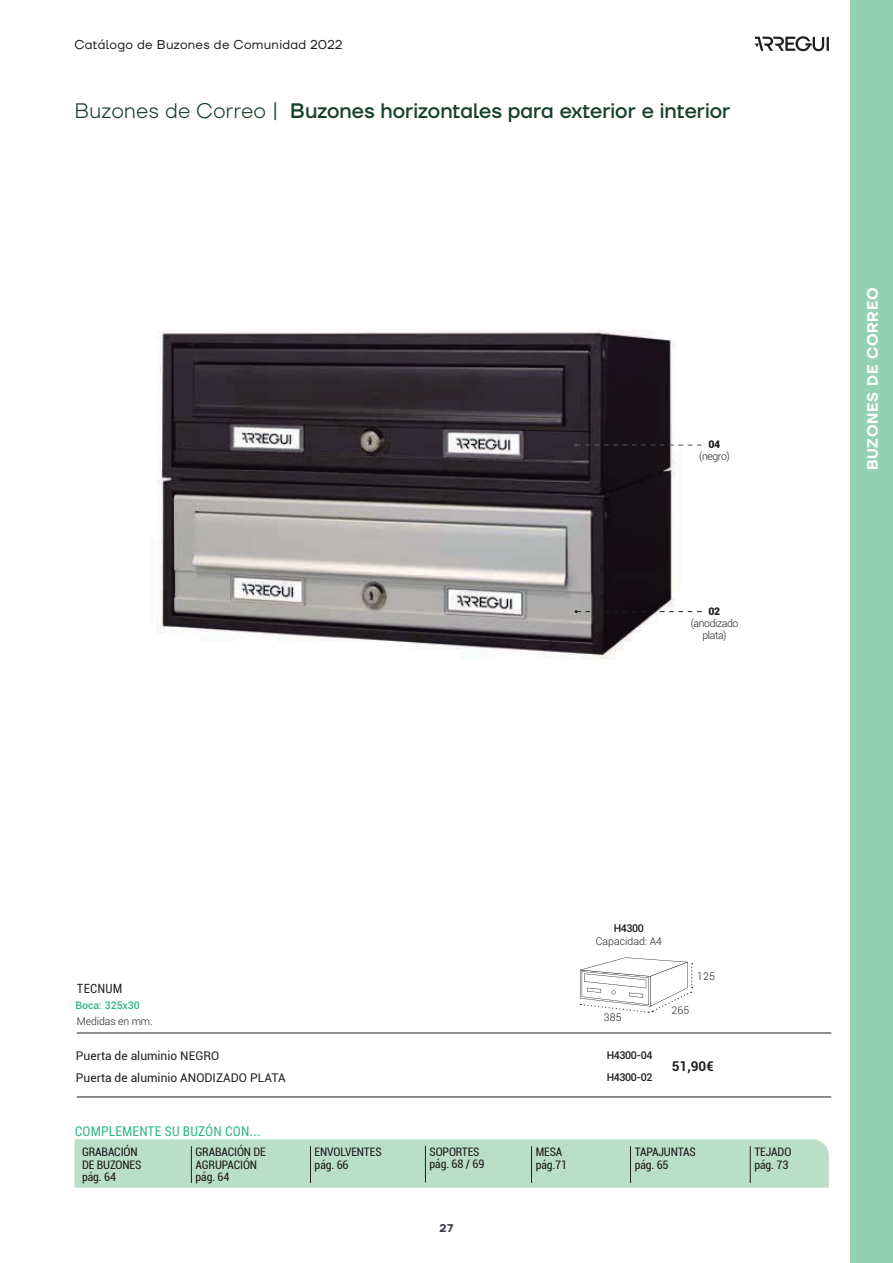
<style>
.page{position:relative;width:893px;height:1263px;background:#fff}
.page>*{position:absolute;margin:0;border:0;box-sizing:border-box;transform-origin:0 0}
.t1{font:500 21px "TT Firs Neue";color:#18412b}
.t2{font:600 15px "TT Firs Neue";letter-spacing:.05em;color:#fff}
.t3{font:13.5px "Roboto Condensed";letter-spacing:.01em;color:#2bb780}
.t4{font:700 13.5px "Roboto";color:#231f20}
.t5{font:12.75px "TT Firs Neue";letter-spacing:.02em;color:#231f20}
.t6{font:12.75px "Roboto Condensed";letter-spacing:.01em;color:#231f20}
.t7{font:12px "Roboto";color:#231f20}
.t8{font:condensed 11.7px/12.5px "Roboto";letter-spacing:-.01em;color:#231f20}
.t9{font:600 11.25px "TT Firs Neue";color:#3c3c48}
.t10{font:500 10.65px/22px "Roboto";letter-spacing:-.04em;color:#231f20}
.t11{font:300 10.5px "Roboto";letter-spacing:-.01em;color:#231f20}
.t12{font:300 10.5px/12px "Roboto";letter-spacing:-.04em;color:#231f20;text-align:center}
.t13{font:500 10.5px "Roboto";color:#2bb780}
.t14{font:900 10.5px "Roboto";color:#231f20}
.s1{font-weight:300}
</style>
<div class="page">
<svg style="left:754px;top:36px;width:75px;height:15px"></svg>
<img style="left:157px;top:330px;width:519px;height:329px">
<svg style="left:575px;top:444px;width:127px;height:3px"></svg>
<svg style="left:575px;top:610px;width:127px;height:3px"></svg>
<div style="left:74px;top:1139px;width:755px;height:49px;background:#badfc7"></div>
<hr style="left:191px;top:1147px;width:1px;height:36px;background:#231f20">
<hr style="left:310px;top:1147px;width:1px;height:36px;background:#231f20">
<hr style="left:630px;top:1147px;width:1px;height:36px;background:#231f20">
<hr style="left:425px;top:1146px;width:1px;height:36px;background:#231f20">
<hr style="left:531px;top:1147px;width:1px;height:36px;background:#231f20">
<hr style="left:750px;top:1147px;width:1px;height:36px;background:#231f20">
<svg style="left:580px;top:957px;width:113px;height:56px"></svg>
<hr style="left:77px;top:1097px;width:754px;height:1px;background:#231f20">
<hr style="left:77px;top:1033px;width:754px;height:1px;background:#231f20">
<div style="left:850px;top:0;width:43px;height:1263px;background:#94d1b0"></div>
<p class="t5" style="left:74px;top:40px;width:269px">Catálogo de Buzones de Comunidad 2022</p>
<h1 class="t1" style="left:74px;top:99px;width:657px"><span class="s1">Buzones de Correo |</span> Buzones horizontales para exterior e interior</h1>
<p class="t14" style="left:709px;top:438px;width:13px">04</p>
<p class="t11" style="left:699px;top:450px;width:32px">(negro)</p>
<p class="t14" style="left:709px;top:606px;width:13px">02</p>
<p class="t12" style="left:691px;top:618px;width:49px">(anodizado plata)</p>
<p class="t2" style="left:862px;top:470px;width:185px;rotate:-90deg">BUZONES DE CORREO</p>
<p class="t10" style="left:614px;top:917px;width:32px">H4300</p>
<p class="t6" style="left:77px;top:981px;width:47px">TECNUM</p>
<p class="t13" style="left:76px;top:999px;width:66px">Boca: 325x30</p>
<p class="t11" style="left:77px;top:1016px;width:77px">Medidas en mm.</p>
<p class="t11" style="left:596px;top:936px;width:68px">Capacidad: A4</p>
<p class="t11" style="left:604px;top:1011px;width:20px">385</p>
<p class="t7" style="left:76px;top:1049px;width:145px">Puerta de aluminio NEGRO</p>
<p class="t10" style="left:607px;top:1044px;width:47px">H4300-04<br>H4300-02</p>
<p class="t7" style="left:76px;top:1071px;width:211px">Puerta de aluminio ANODIZADO PLATA</p>
<p class="t11" style="left:697px;top:971px;width:20px">125</p>
<p class="t11" style="left:671px;top:1004px;width:20px">265</p>
<p class="t4" style="left:672px;top:1058px;width:43px">51,90€</p>
<p class="t3" style="left:75px;top:1123px;width:187px">COMPLEMENTE SU BUZÓN CON...</p>
<p class="t8" style="left:82px;top:1146px;width:61px">GRABACIÓN<br>DE BUZONES pág. 64</p>
<p class="t8" style="left:196px;top:1146px;width:72px">GRABACIÓN DE<br>AGRUPACIÓN pág. 64</p>
<p class="t8" style="left:315px;top:1146px;width:68px">ENVOLVENTES pág. 66</p>
<p class="t8" style="left:635px;top:1146px;width:63px">TAPAJUNTAS pág. 65</p>
<p class="t8" style="left:430px;top:1145px;width:56px">SOPORTES pág. 68 / 69</p>
<p class="t8" style="left:536px;top:1146px;width:33px">MESA pág.71</p>
<p class="t8" style="left:754px;top:1146px;width:38px">TEJADO pág. 73</p>
<p class="t9" style="left:439px;top:1221px;width:15px">27</p>
</div>
